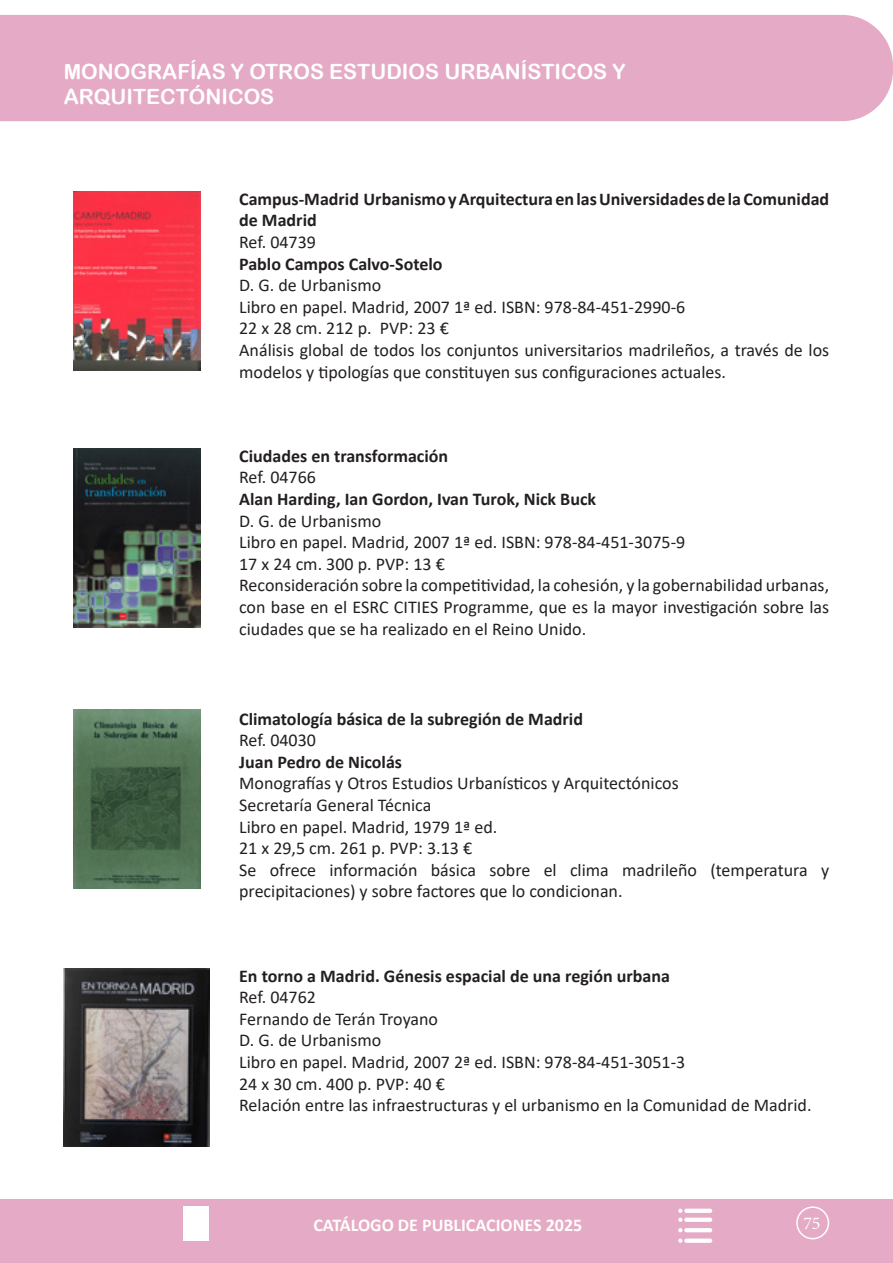
<style>
.page{position:relative;width:893px;height:1263px;background:#fff}
.page>*{position:absolute;margin:0;border:0;box-sizing:border-box;transform-origin:0 0}
.t1{font:21px/25.2px "Arial Rounded MT Bold";color:#fff}
.t2{font:18px/21.6px "Calibri";color:#231f20}
.t3{font:700 18px/21.6px "Calibri";color:#231f20}
.t4{font:700 18px "Calibri";color:#fffefa}
.t5{font:18px "Minion Pro";color:#fff}
</style>
<div class="page">
<img style="left:73px;top:191px;width:127px;height:180px">
<img style="left:73px;top:709px;width:127px;height:179px">
<img style="left:64px;top:968px;width:146px;height:179px">
<img style="left:73px;top:448px;width:127px;height:180px">
<div style="left:0;top:15px;width:893px;height:106px;background:#e5aac5"></div>
<div style="left:64px;top:64px;width:765px;height:52px;background:#e5aac5"></div>
<div style="left:0;top:1199px;width:893px;height:64px;background:#e5aac5"></div>
<div style="left:183px;top:1206px;width:25px;height:34px;background:#fff"></div>
<div style="left:684px;top:1208px;width:28px;height:5px;background:#fff;border-radius:2px"></div>
<div style="left:684px;top:1217px;width:28px;height:5px;background:#fff;border-radius:2px"></div>
<div style="left:684px;top:1238px;width:28px;height:5px;background:#fff;border-radius:2px"></div>
<hr style="left:684px;top:1228px;width:28px;height:4px;background:#fff;border-radius:2px">
<svg style="left:678px;top:1208px;width:4px;height:14px"></svg>
<svg style="left:678px;top:1228px;width:4px;height:4px"></svg>
<svg style="left:678px;top:1238px;width:4px;height:5px"></svg>
<div style="left:796px;top:1206px;width:33px;height:33px;border:2px solid #fff;border-radius:50%"></div>
<p class="t1" style="left:64px;top:59px;width:563px">MONOGRAFÍAS Y OTROS ESTUDIOS URBANÍSTICOS Y<br>ARQUITECTÓNICOS</p>
<p class="t3" style="left:239px;top:188px;width:591px">Campus-Madrid Urbanismo y Arquitectura en las Universidades de la Comunidad de Madrid</p>
<p class="t2" style="left:239px;top:231px;width:78px">Ref. 04739</p>
<p class="t3" style="left:239px;top:253px;width:205px">Pablo Campos Calvo-Sotelo</p>
<p class="t2" style="left:239px;top:274px;width:144px">D. G. de Urbanismo</p>
<p class="t2" style="left:239px;top:296px;width:448px">Libro en papel. Madrid, 2007 1ª ed. ISBN: 978-84-451-2990-6</p>
<p class="t2" style="left:239px;top:317px;width:211px">22 x 28 cm. 212 p. PVP: 23 €</p>
<p class="t2" style="left:239px;top:339px;width:591px">Análisis global de todos los conjuntos universitarios madrileños, a través de los modelos y tipologías que constituyen sus configuraciones actuales.</p>
<p class="t3" style="left:239px;top:445px;width:211px">Ciudades en transformación</p>
<p class="t2" style="left:239px;top:466px;width:78px">Ref. 04766</p>
<p class="t3" style="left:239px;top:488px;width:359px">Alan Harding, Ian Gordon, Ivan Turok, Nick Buck</p>
<p class="t2" style="left:239px;top:509px;width:144px">D. G. de Urbanismo</p>
<p class="t2" style="left:239px;top:531px;width:448px">Libro en papel. Madrid, 2007 1ª ed. ISBN: 978-84-451-3075-9</p>
<p class="t2" style="left:239px;top:552px;width:207px">17 x 24 cm. 300 p. PVP: 13 €</p>
<p class="t2" style="left:239px;top:574px;width:591px;text-align:justify">Reconsideración sobre la competitividad, la cohesión, y la gobernabilidad urbanas, con base en el ESRC CITIES Programme, que es la mayor investigación sobre las ciudades que se ha realizado en el Reino Unido.</p>
<p class="t3" style="left:239px;top:708px;width:345px">Climatología básica de la subregión de Madrid</p>
<p class="t2" style="left:239px;top:729px;width:78px">Ref. 04030</p>
<p class="t3" style="left:239px;top:751px;width:164px">Juan Pedro de Nicolás</p>
<p class="t2" style="left:239px;top:772px;width:441px">Monografías y Otros Estudios Urbanísticos y Arquitectónicos</p>
<p class="t2" style="left:239px;top:794px;width:194px">Secretaría General Técnica</p>
<p class="t2" style="left:239px;top:815px;width:260px">Libro en papel. Madrid, 1979 1ª ed.</p>
<p class="t2" style="left:239px;top:837px;width:234px">21 x 29,5 cm. 261 p. PVP: 3.13 €</p>
<p class="t2" style="left:239px;top:859px;width:591px">Se ofrece información básica sobre el clima madrileño (temperatura y precipitaciones) y sobre factores que lo condicionan.</p>
<p class="t3" style="left:239px;top:964px;width:432px">En torno a Madrid. Génesis espacial de una región urbana</p>
<p class="t2" style="left:239px;top:986px;width:78px">Ref. 04762</p>
<p class="t2" style="left:239px;top:1007px;width:200px">Fernando de Terán Troyano</p>
<p class="t2" style="left:239px;top:1029px;width:144px">D. G. de Urbanismo</p>
<p class="t2" style="left:239px;top:1051px;width:448px">Libro en papel. Madrid, 2007 2ª ed. ISBN: 978-84-451-3051-3</p>
<p class="t2" style="left:239px;top:1072px;width:207px">24 x 30 cm. 400 p. PVP: 40 €</p>
<p class="t2" style="left:239px;top:1094px;width:574px">Relación entre las infraestructuras y el urbanismo en la Comunidad de Madrid.</p>
<p class="t4" style="left:313px;top:1212px;width:270px">CATÁLOGO DE PUBLICACIONES 2025</p>
<p class="t5" style="left:803px;top:1211px;width:19px">75</p>
</div>
